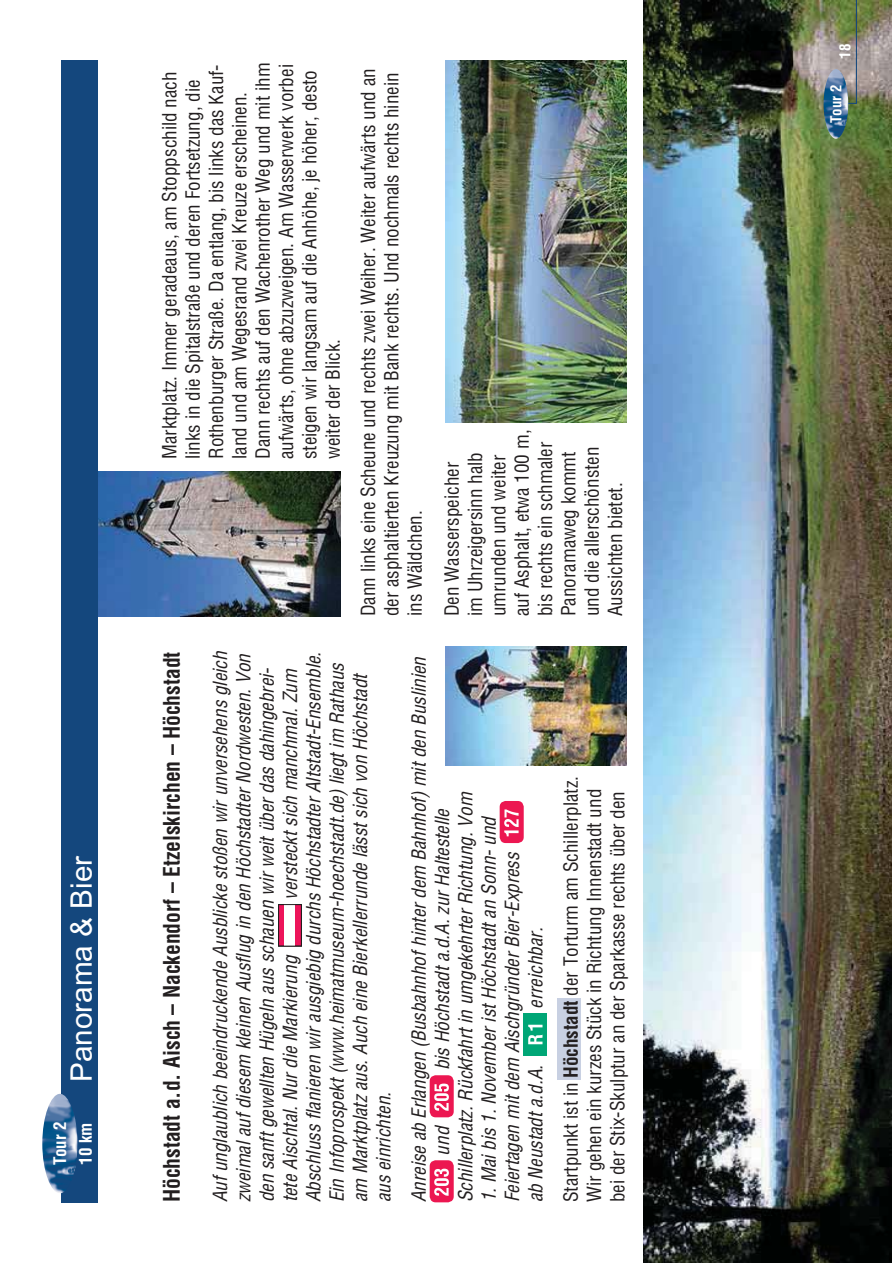
<style>
.page{position:relative;width:893px;height:1263px;background:#fff}
.page>*{position:absolute;margin:0;border:0;box-sizing:border-box;transform-origin:0 0}
.t1{font:29.7px "Arial";color:#fff}
.t2{font:700 condensed 22.2px "Helvetica";color:#231f20}
.t3{font:19.05px/23.2px "Helvetica Condensed";color:#231f20}
.t4{font:italic condensed 19.05px/23.2px "Helvetica";color:#231f20}
.t5{font:700 condensed 16.95px/25.7px "Helvetica";color:#fff}
.t6{font:700 condensed 14.85px "Helvetica";color:#fff}
.s1{font-family:"Helvetica";font-weight:700;font-stretch:condensed}
</style>
<div class="page">
<img style="left:446px;top:60px;width:180px;height:363px">
<img style="left:97px;top:471px;width:243px;height:145px">
<img style="left:446px;top:646px;width:180px;height:119px">
<img style="left:644px;top:0;width:247px;height:1262px">
<div style="left:61px;top:60px;width:36px;height:1142px;background:#14477d"></div>
<img style="left:42px;top:1094px;width:36px;height:99px;border-radius:50%">
<svg style="left:827px;top:0;width:30px;height:104px;background:#878c71"></svg>
<img style="left:823px;top:69px;width:25px;height:70px;border-radius:50%">
<div style="left:557px;top:998px;width:24px;height:82px;background:#c8d0e2"></div>
<div style="left:278px;top:905px;width:23px;height:41px;background:#ed145a"></div>
<div style="left:285px;top:905px;width:10px;height:41px;background:#fff"></div>
<div style="left:278px;top:904px;width:24px;height:42px;border:1px solid #231f20"></div>
<div style="left:430px;top:1160px;width:24px;height:42px;background:#ec1751;border-radius:6px"></div>
<svg style="left:434px;top:1169px;width:15px;height:27px"></svg>
<div style="left:430px;top:1075px;width:24px;height:42px;background:#ec1751;border-radius:6px"></div>
<svg style="left:434px;top:1084px;width:15px;height:27px"></svg>
<div style="left:500px;top:801px;width:24px;height:42px;background:#ec1751;border-radius:6px"></div>
<svg style="left:504px;top:809px;width:14px;height:27px"></svg>
<div style="left:524px;top:1013px;width:23px;height:43px;background:#00a676"></div>
<svg style="left:528px;top:1025px;width:14px;height:19px"></svg>
<h1 class="t1" style="left:64px;top:1082px;width:228px;rotate:-90deg">Panorama &amp; Bier</h1>
<p class="t5" style="left:47px;top:1165px;width:45px;rotate:-90deg">Tour 2<br>10 km</p>
<p class="t3" style="left:159px;top:459px;width:398px;rotate:-90deg">Marktplatz. Immer geradeaus, am Stoppschild nach links in die Spitalstraße und deren Fortsetzung, die Rothenburger Straße. Da entlang, bis links das Kauf&shy;land und am Wegesrand zwei Kreuze erscheinen.<br>Dann rechts auf den Wachenrother Weg und mit ihm aufwärts, ohne abzuzweigen. Am Wasserwerk vorbei steigen wir langsam auf die Anhöhe, je höher, desto weiter der Blick.</p>
<p class="t3" style="left:358px;top:616px;width:549px;rotate:-90deg">Dann links eine Scheune und rechts zwei Weiher. Weiter aufwärts und an der asphaltierten Kreuzung mit Bank rechts. Und nochmals rechts hinein ins Wäldchen.</p>
<p class="t3" style="left:442px;top:616px;width:188px;rotate:-90deg">Den Wasserspeicher<br>im Uhrzeigersinn halb umrunden und weiter auf Asphalt, etwa 100 m, bis rechts ein schmaler<br>Panoramaweg kommt und die allerschönsten<br>Aussichten bietet.</p>
<p class="t2" style="left:159px;top:1202px;width:552px;rotate:-90deg">Höchstadt a.d. Aisch – Nackendorf – Etzelskirchen – Höchstadt</p>
<p class="t4" style="left:210px;top:1202px;width:552px;rotate:-90deg">Auf unglaublich beeindruckende Ausblicke stoßen wir unversehens gleich zweimal auf diesem kleinen Ausflug in den Höchstadter Nordwesten. Von den sanft gewellten Hügeln aus schauen wir weit über das dahingebrei&shy;tete Aischtal. Nur die Markierung</p>
<p class="t4" style="left:280px;top:1202px;width:552px;text-indent:303px;rotate:-90deg">versteckt sich manchmal. Zum Abschluss flanieren wir ausgiebig durchs Höchstadter Altstadt-Ensemble.<br>Ein Infoprospekt (www.heimatmuseum-hoechstadt.de) liegt im Rathaus am Marktplatz aus. Auch eine Bierkellerrunde lässt sich von Höchstadt aus einrichten.</p>
<p class="t4" style="left:409px;top:1156px;width:501px;text-indent:-47px;rotate:-90deg">Anreise ab Erlangen (Busbahnhof hinter dem Bahnhof) mit den Buslinien und</p>
<p class="t4" style="left:432px;top:1202px;width:412px;text-indent:132px;rotate:-90deg">bis Höchstadt a.d.A. zur Haltestelle<br>Schillerplatz. Rückfahrt in umgekehrter Richtung. Vom</p>
<p class="t4" style="left:479px;top:1202px;width:387px;rotate:-90deg">1. Mai bis 1. November ist Höchstadt an Sonn- und<br>Feiertagen mit dem Aischgründer Bier-Express<br>ab Neustadt a.d.A.</p>
<p class="t4" style="left:525px;top:1009px;width:83px;rotate:-90deg">erreichbar.</p>
<p class="t3" style="left:561px;top:1202px;width:428px;rotate:-90deg">Startpunkt ist in <span class="s1">Höchstadt</span> der Torturm am Schillerplatz.<br>Wir gehen ein kurzes Stück in Richtung Innenstadt und bei der Stix-Skulptur an der Sparkasse rechts über den</p>
<p class="t6" style="left:837px;top:59px;width:16px;rotate:-90deg">18</p>
<p class="t6" style="left:828px;top:123px;width:40px;rotate:-90deg">Tour 2</p>
</div>
